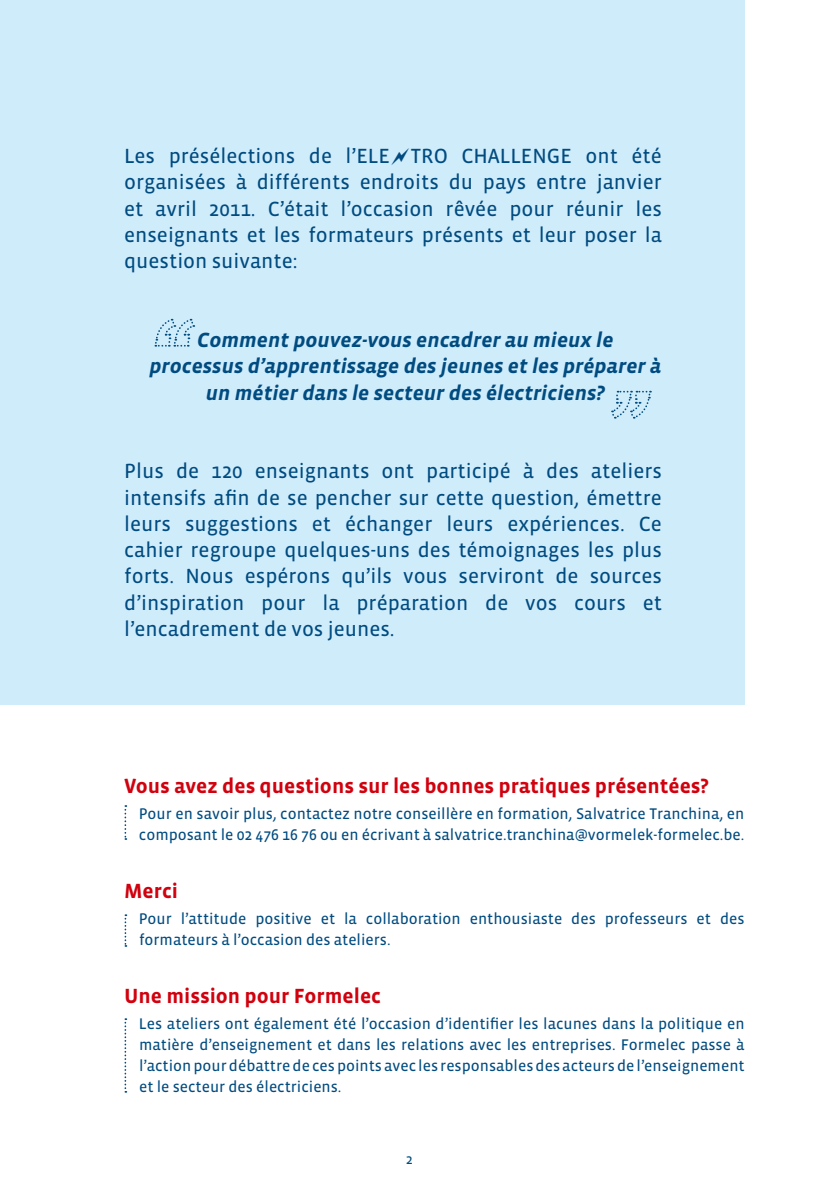
<style>
.page{position:relative;width:819px;height:1191px;background:#fff}
.page>*{position:absolute;margin:0;border:0;box-sizing:border-box;transform-origin:0 0}
.t1{font:21px/26.2px "Vista Sans Reg";color:#004b80;text-align:justify}
.t2{font:italic 700 21px/26.2px "Vista Sans";color:#004b80;text-align:center}
.t3{font:700 21px "Vista Sans";color:#d1010e}
.t4{font:15.75px/21px "Vista Sans Reg";color:#004b80}
.t5{font:14px "Vista Sans Reg";color:#004b80}
</style>
<div class="page">
<div style="left:0;top:0;width:744px;height:704px;background:#cfecfb"></div>
<svg style="left:124px;top:805px;width:2px;height:35px"></svg>
<svg style="left:124px;top:914px;width:2px;height:32px"></svg>
<svg style="left:124px;top:1018px;width:2px;height:74px"></svg>
<svg style="left:155px;top:319px;width:39px;height:28px"></svg>
<svg style="left:611px;top:391px;width:40px;height:28px"></svg>
<h1 class="t1" style="left:124px;top:143px;width:254px">Les présélections de l’Ele</h1>
<h1 class="t1" style="left:124px;top:143px;width:539px;text-indent:287px">tro Challenge ont été organisées à différents endroits du pays entre janvier et avril 2011. C’était l’occasion rêvée pour réunir les enseignants et les formateurs présents et leur poser la question suivante:</h1>
<h1 class="t2" style="left:149px;top:327px;width:513px">Comment pouvez-vous encadrer au mieux le processus d’apprentissage des jeunes et les préparer à un métier dans le secteur des électriciens?</h1>
<p class="t1" style="left:124px;top:458px;width:539px">Plus de 120 enseignants ont participé à des ateliers intensifs afin de se pencher sur cette question, émettre leurs suggestions et échanger leurs expériences. Ce cahier regroupe quelques-uns des témoignages les plus forts. Nous espérons qu’ils vous serviront de sources d’inspiration pour la préparation de vos cours et l’encadrement de vos jeunes.</p>
<h1 class="t3" style="left:124px;top:775px;width:586px">Vous avez des questions sur les bonnes pratiques présentées?</h1>
<p class="t4" style="left:139px;top:804px;width:607px">Pour en savoir plus, contactez notre conseillère en formation, Salvatrice Tranchina, en composant le 02 476 16 76 ou en écrivant à salvatrice.tranchina@vormelek-formelec.be.</p>
<h1 class="t3" style="left:124px;top:880px;width:55px">Merci</h1>
<p class="t4" style="left:139px;top:909px;width:607px">Pour l’attitude positive et la collaboration enthousiaste des professeurs et des formateurs à l’occasion des ateliers.</p>
<h1 class="t3" style="left:124px;top:985px;width:258px">Une mission pour Formelec</h1>
<p class="t4" style="left:139px;top:1014px;width:607px;text-align:justify">Les ateliers ont également été l’occasion d’identifier les lacunes dans la politique en matière d’enseignement et dans les relations avec les entreprises. Formelec passe à l’actionpourdébattrede cespoints avec les responsablesdes acteursde l’enseignement et le secteur des électriciens.</p>
<p class="t5" style="left:406px;top:1152px;width:8px">2</p>
</div>
